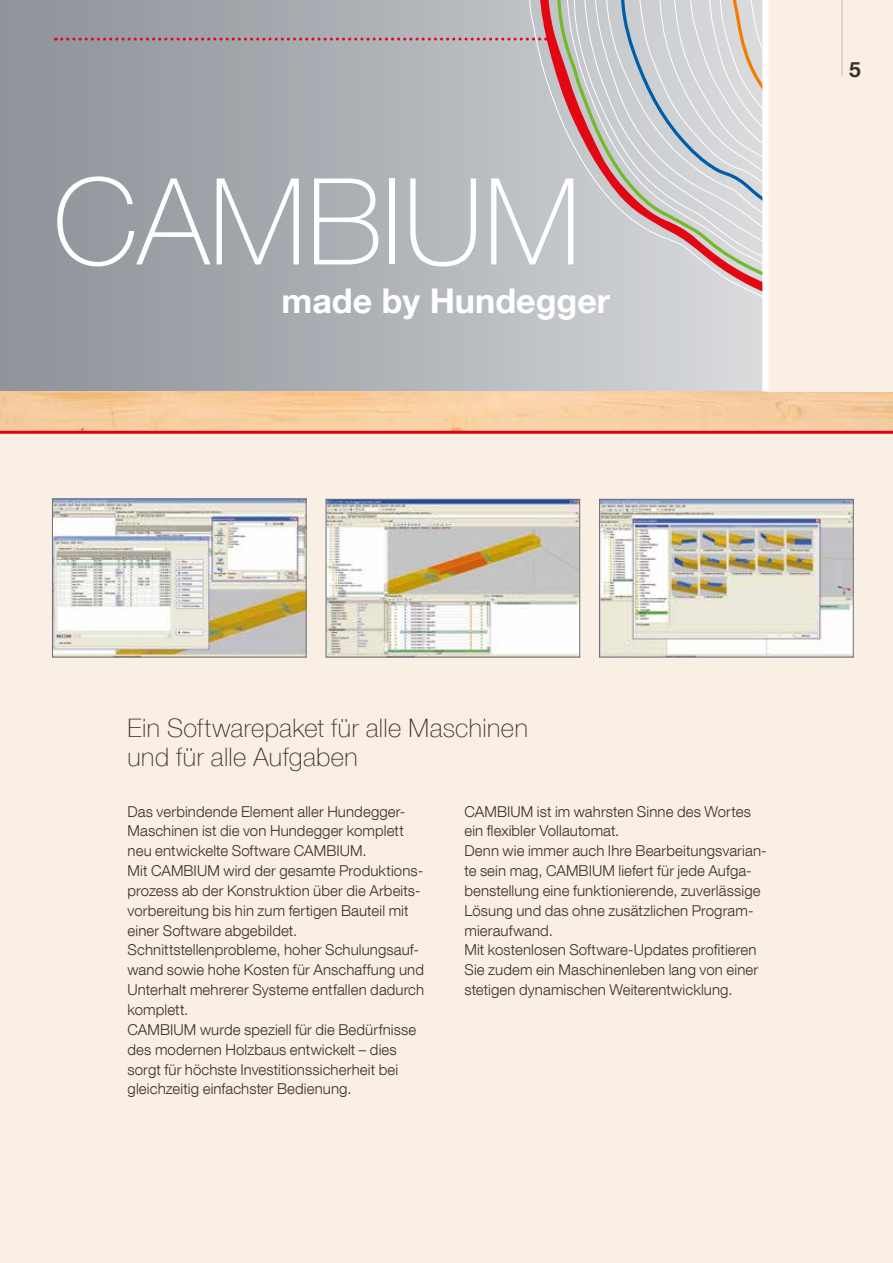
<style>
.page{position:relative;width:893px;height:1263px;background:#fff}
.page>*{position:absolute;margin:0;border:0;box-sizing:border-box;transform-origin:0 0}
.t1{font:100 120.3px "Helvetica Neue LT Com";color:#fff}
.t2{font:700 34.05px "Helvetica Neue LT Com";color:#fff}
.t3{font:100 25.5px/28.5px "Helvetica Neue LT Com";letter-spacing:.015em;color:#3b2f27}
.t4{font:700 21px "Helvetica Neue LT Com";color:#3b2f27}
.t5{font:300 15px/19.8px "Helvetica Neue LT Com";letter-spacing:.01em;color:#3b2f27}
</style>
<div class="page">
<svg style="left:0;top:0;width:762px;height:391px;background:#a6abb0"></svg>
<svg style="left:56px;top:38px;width:473px;height:3px"></svg>
<svg style="left:529px;top:0;width:233px;height:337px;background:#c4c7ca"></svg>
<svg style="left:539px;top:0;width:223px;height:329px;background:#c7bdbf"></svg>
<svg style="left:574px;top:0;width:188px;height:295px;background:#cec8c9"></svg>
<div style="left:0;top:424px;width:893px;height:839px;background:#faefe5"></div>
<img style="left:0;top:391px;width:893px;height:40px">
<hr style="left:0;top:431px;width:893px;height:3px;background:#e3000f">
<img style="left:54px;top:501px;width:250px;height:154px">
<div style="left:52px;top:499px;width:254px;height:158px;border:1px solid #6f6f6e"></div>
<img style="left:328px;top:501px;width:250px;height:154px">
<div style="left:326px;top:499px;width:254px;height:158px;border:1px solid #6f6f6e"></div>
<img style="left:601px;top:501px;width:251px;height:154px">
<div style="left:599px;top:499px;width:255px;height:158px;border:1px solid #6f6f6e"></div>
<div style="left:765px;top:0;width:128px;height:391px;background:#faefe5"></div>
<div style="left:762px;top:0;width:6px;height:391px;background:#fff"></div>
<hr style="left:842px;top:0;width:1px;height:77px;background:#ccb9b4">
<h1 class="t1" style="left:53px;top:150px;width:529px">CAMBIUM</h1>
<h2 class="t2" style="left:281px;top:279px;width:330px">made by Hundegger</h2>
<h3 class="t4" style="left:849px;top:56px;width:13px">5</h3>
<h3 class="t3" style="left:128px;top:713px;width:402px">Ein Softwarepaket für alle Maschinen und für alle Aufgaben</h3>
<p class="t5" style="left:128px;top:801px;width:298px">Das verbindende Element aller Hundegger-Maschinen ist die von Hundegger komplett neu entwickelte Software CAMBIUM.<br>Mit CAMBIUM wird der gesamte Produktions&shy;prozess ab der Konstruktion über die Arbeits&shy;vorbereitung bis hin zum fertigen Bauteil mit einer Software abgebildet.<br>Schnittstellenprobleme, hoher Schulungsauf&shy;wand sowie hohe Kosten für Anschaffung und Unterhalt mehrerer Systeme entfallen dadurch komplett.<br>CAMBIUM wurde speziell für die Bedürfnisse des modernen Holzbaus entwickelt – dies sorgt für höchste Investitionssicherheit bei gleichzeitig einfachster Bedienung.</p>
<p class="t5" style="left:464px;top:801px;width:304px">CAMBIUM ist im wahrsten Sinne des Wortes ein flexibler Vollautomat.<br>Denn wie immer auch Ihre Bearbeitungsvarian&shy;te sein mag, CAMBIUM liefert für jede Aufga&shy;benstellung eine funktionierende, zuverlässige Lösung und das ohne zusätzlichen Program&shy;mieraufwand.<br>Mit kostenlosen Software-Updates profitieren Sie zudem ein Maschinenleben lang von einer stetigen dynamischen Weiterentwicklung.</p>
</div>
